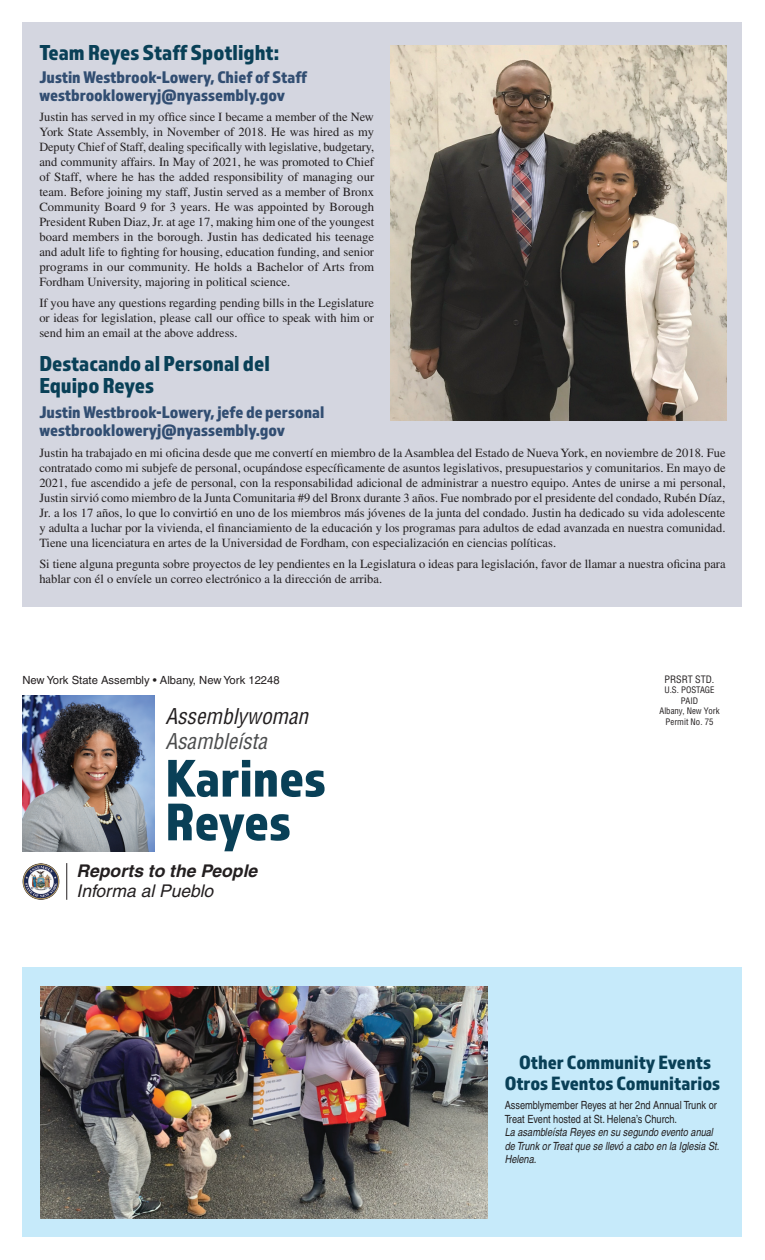
<style>
.page{position:relative;width:765px;height:1260px;background:#fff}
.page>*{position:absolute;margin:0;border:0;box-sizing:border-box;transform-origin:0 0}
.t1{font:55px/43.8px "Almaq Refined";letter-spacing:-.005em;color:#094057}
.t2{font:22.5px/22.5px "Almaq Refined";color:#094057}
.t3{font:italic condensed 21.25px "Helvetica";color:#231f20}
.t4{font:italic condensed 21.25px "Helvetica";color:#4b4c4d}
.t5{font:20px/21.2px "Almaq Refined";color:#094057;text-align:center}
.t6{font:17.5px/17.5px "Almaq Refined";color:#324e72}
.t7{font:italic 700 17.5px "Helvetica";color:#231f20}
.t8{font:italic 17.5px "Helvetica";color:#231f20}
.t9{font:12.5px/15px "Times";color:#231f20;text-align:justify}
.t10{font:italic condensed 11.25px/13.5px "Helvetica";color:#231f20}
.t11{font:condensed 11.25px/13.5px "Helvetica";color:#231f20}
.t12{font:11.25px "Helvetica";color:#231f20}
.t13{font:condensed 10px "Helvetica";color:#231f20}
.t14{font:condensed 8.75px/10.5px "Helvetica";color:#231f20;text-align:center}
</style>
<div class="page">
<div style="left:22px;top:22px;width:720px;height:586px;background:#d4d6e0"></div>
<div style="left:22px;top:968px;width:720px;height:270px;background:#c6eafa"></div>
<img style="left:22px;top:696px;width:133px;height:155px">
<img style="left:23px;top:863px;width:36px;height:37px;border-radius:18px">
<hr style="left:66px;top:863px;width:1px;height:37px;background:#231f20">
<img style="left:391px;top:45px;width:335px;height:376px">
<img style="left:41px;top:986px;width:447px;height:233px">
<h2 class="t2" style="left:39px;top:41px;width:241px">Team Reyes Staff Spotlight:</h2>
<h3 class="t6" style="left:39px;top:68px;width:269px">Justin Westbrook-Lowery, Chief of Staff westbrookloweryj@nyassembly.gov</h3>
<p class="t9" style="left:39px;top:110px;width:336px">Justin has served in my office since I became a member of the New York State Assembly, in November of 2018. He was hired as my Deputy Chief of Staff, dealing specifically with legislative, budgetary, and community affairs. In May of 2021, he was promoted to Chief of Staff, where he has the added responsibility of managing our team. Before joining my staff, Justin served as a member of Bronx Community Board 9 for 3 years. He was appointed by Borough President Ruben Diaz, Jr. at age 17, making him one of the youngest board members in the borough. Justin has dedicated his teenage and adult life to fighting for housing, education funding, and senior programs in our community. He holds a Bachelor of Arts from Fordham University, majoring in political science.</p>
<p class="t9" style="left:39px;top:295px;width:336px">If you have any questions regarding pending bills in the Legislature or ideas for legislation, please call our office to speak with him or send him an email at the above address.</p>
<h2 class="t2" style="left:39px;top:351px;width:232px">Destacando al Personal del<br>Equipo Reyes</h2>
<h3 class="t6" style="left:39px;top:402px;width:287px;line-height:18.8px">Justin Westbrook-Lowery, jefe de personal westbrookloweryj@nyassembly.gov</h3>
<p class="t9" style="left:39px;top:445px;width:688px">Justin ha trabajado en mi oficina desde que me convertí en miembro de la Asamblea del Estado de Nueva York, en noviembre de 2018. Fue contratado como mi subjefe de personal, ocupándose específicamente de asuntos legislativos, presupuestarios y comunitarios. En mayo de 2021, fue ascendido a jefe de personal, con la responsabilidad adicional de administrar a nuestro equipo. Antes de unirse a mi personal, Justin sirvió como miembro de la Junta Comunitaria #9 del Bronx durante 3 años. Fue nombrado por el presidente del condado, Rubén Díaz, Jr. a los 17 años, lo que lo convirtió en uno de los miembros más jóvenes de la junta del condado. Justin ha dedicado su vida adolescente y adulta a luchar por la vivienda, el financiamiento de la educación y los programas para adultos de edad avanzada en nuestra comunidad.<br>Tiene una licenciatura en artes de la Universidad de Fordham, con especialización en ciencias políticas.</p>
<p class="t9" style="left:39px;top:556px;width:688px">Si tiene alguna pregunta sobre proyectos de ley pendientes en la Legislatura o ideas para legislación, favor de llamar a nuestra oficina para hablar con él o envíele un correo electrónico a la dirección de arriba.</p>
<p class="t12" style="left:22px;top:673px;width:259px">New York State Assembly • Albany, New York 12248</p>
<p class="t13" style="left:665px;top:673px;width:51px">PRSRT STD.</p>
<p class="t14" style="left:660px;top:685px;width:62px">U.S. POSTAGE<br>PAID<br>Albany, New York<br>Permit No. 75</p>
<h3 class="t3" style="left:165px;top:703px;width:144px">Assemblywoman</h3>
<h3 class="t4" style="left:165px;top:728px;width:103px">Asambleísta</h3>
<h1 class="t1" style="left:165px;top:755px;width:162px">Karines<br>Reyes</h1>
<h3 class="t7" style="left:77px;top:860px;width:182px">Reports to the People</h3>
<h3 class="t8" style="left:77px;top:881px;width:138px">Informa al Pueblo</h3>
<h3 class="t5" style="left:505px;top:1051px;width:217px">Other Community Events<br>Otros Eventos Comunitarios</h3>
<p class="t11" style="left:505px;top:1098px;width:214px">Assemblymember Reyes at her 2nd Annual Trunk or<br>Treat Event hosted at St. Helena’s Church.</p>
<p class="t10" style="left:505px;top:1125px;width:216px">La asambleísta Reyes en su segundo evento anual de Trunk or Treat que se llevó a cabo en la Iglesia St.<br>Helena.</p>
</div>
